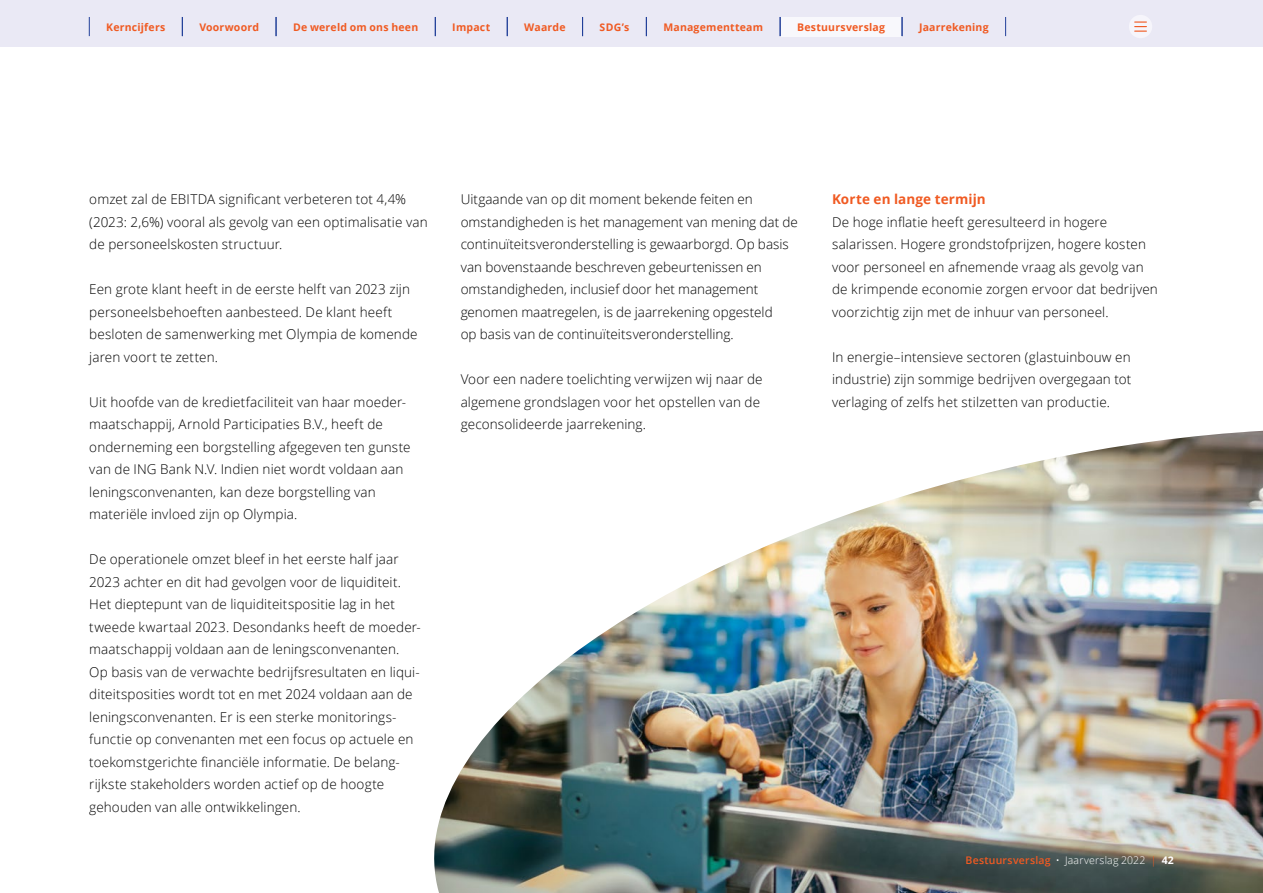
<style>
.page{position:relative;width:1263px;height:893px;background:#fff}
.page>*{position:absolute;margin:0;border:0;box-sizing:border-box;transform-origin:0 0}
.t1{font:300 13.5px/22.5px "Open Sans";letter-spacing:.01em;color:#000}
.t2{font:700 13.5px "Open Sans";letter-spacing:.01em;color:#f05a22}
.t3{font:700 10.5px "Open Sans";letter-spacing:.02em;color:#f05a22}
.t4{font:300 10.5px "Open Sans";letter-spacing:.02em;color:#fff}
.s1{font-weight:600;color:#f05a22}
.s2{color:#f05a22}
.s3{font-weight:700}
</style>
<div class="page">
<img style="left:434px;top:431px;width:829px;height:462px">
<div style="left:0;top:0;width:1263px;height:47px;background:#eae9f5"></div>
<div style="left:1129px;top:15px;width:23px;height:23px;background:#f6f5fb;border-radius:50%"></div>
<svg style="left:1135px;top:21px;width:11px;height:11px"></svg>
<svg style="left:89px;top:17px;width:1px;height:19px"></svg>
<svg style="left:182px;top:17px;width:1px;height:19px"></svg>
<div style="left:780px;top:17px;width:122px;height:19px;background:#f8f8fc"></div>
<svg style="left:276px;top:17px;width:1px;height:19px"></svg>
<svg style="left:902px;top:17px;width:1px;height:19px"></svg>
<svg style="left:1005px;top:17px;width:1px;height:19px"></svg>
<svg style="left:780px;top:17px;width:1px;height:19px"></svg>
<svg style="left:435px;top:17px;width:1px;height:19px"></svg>
<svg style="left:507px;top:17px;width:1px;height:19px"></svg>
<svg style="left:582px;top:17px;width:1px;height:19px"></svg>
<svg style="left:646px;top:17px;width:1px;height:19px"></svg>
<p class="t3" style="left:106px;top:19px;width:61px">Kerncijfers</p>
<p class="t3" style="left:199px;top:19px;width:61px">Voorwoord</p>
<p class="t3" style="left:293px;top:19px;width:127px">De wereld om ons heen</p>
<p class="t3" style="left:452px;top:19px;width:39px">Impact</p>
<p class="t3" style="left:524px;top:19px;width:43px">Waarde</p>
<p class="t3" style="left:600px;top:19px;width:31px">SDG’s</p>
<p class="t3" style="left:663px;top:19px;width:101px">Managementteam</p>
<p class="t3" style="left:797px;top:19px;width:89px">Bestuursverslag</p>
<p class="t3" style="left:919px;top:19px;width:71px">Jaarrekening</p>
<p class="t1" style="left:89px;top:188px;width:340px">omzet zal de EBITDA significant verbeteren tot 4,4% (2023: 2,6%) vooral als gevolg van een optimalisatie van de personeelskosten structuur.</p>
<p class="t1" style="left:89px;top:278px;width:330px">Een grote klant heeft in de eerste helft van 2023 zijn personeelsbehoeften aanbesteed. De klant heeft besloten de samenwerking met Olympia de komende jaren voort te zetten.</p>
<p class="t1" style="left:89px;top:390px;width:323px">Uit hoofde van de kredietfaciliteit van haar moeder&shy;maatschappij, Arnold Participaties B.V., heeft de onderneming een borgstelling afgegeven ten gunste van de ING Bank N.V. Indien niet wordt voldaan aan leningsconvenanten, kan deze borgstelling van materiële invloed zijn op Olympia.</p>
<p class="t1" style="left:89px;top:548px;width:333px">De operationele omzet bleef in het eerste half jaar 2023 achter en dit had gevolgen voor de liquiditeit.<br>Het dieptepunt van de liquiditeitspositie lag in het tweede kwartaal 2023. Desondanks heeft de moeder&shy;maatschappij voldaan aan de leningsconvenanten.<br>Op basis van de verwachte bedrijfsresultaten en liqui&shy;diteitsposities wordt tot en met 2024 voldaan aan de leningsconvenanten. Er is een sterke monitorings&shy;functie op convenanten met een focus op actuele en toekomstgerichte financiële informatie. De belang&shy;rijkste stakeholders worden actief op de hoogte gehouden van alle ontwikkelingen.</p>
<p class="t1" style="left:461px;top:188px;width:339px">Uitgaande van op dit moment bekende feiten en omstandigheden is het management van mening dat de continuïteitsveronderstelling is gewaarborgd. Op basis van bovenstaande beschreven gebeurtenissen en omstandigheden, inclusief door het management genomen maatregelen, is de jaarrekening opgesteld<br>op basis van de continuïteitsveronderstelling.</p>
<p class="t1" style="left:461px;top:368px;width:303px">Voor een nadere toelichting verwijzen wij naar de algemene grondslagen voor het opstellen van de geconsolideerde jaarrekening.</p>
<p class="t2" style="left:832px;top:190px;width:155px">Korte en lange termijn</p>
<p class="t1" style="left:832px;top:210px;width:327px">De hoge inflatie heeft geresulteerd in hogere salarissen. Hogere grondstofprijzen, hogere kosten voor personeel en afnemende vraag als gevolg van de krimpende economie zorgen ervoor dat bedrijven voorzichtig zijn met de inhuur van personeel.</p>
<p class="t1" style="left:832px;top:345px;width:301px;text-align:justify">In energie–intensieve sectoren (glastuinbouw en industrie) zijn sommige bedrijven overgegaan tot verlaging of zelfs het stilzetten van productie.</p>
<p class="t4" style="left:965px;top:853px;width:210px"><span class="s1">Bestuursverslag</span> • Jaarverslag 2022 <span class="s2">|</span> <span class="s3">42</span></p>
</div>
